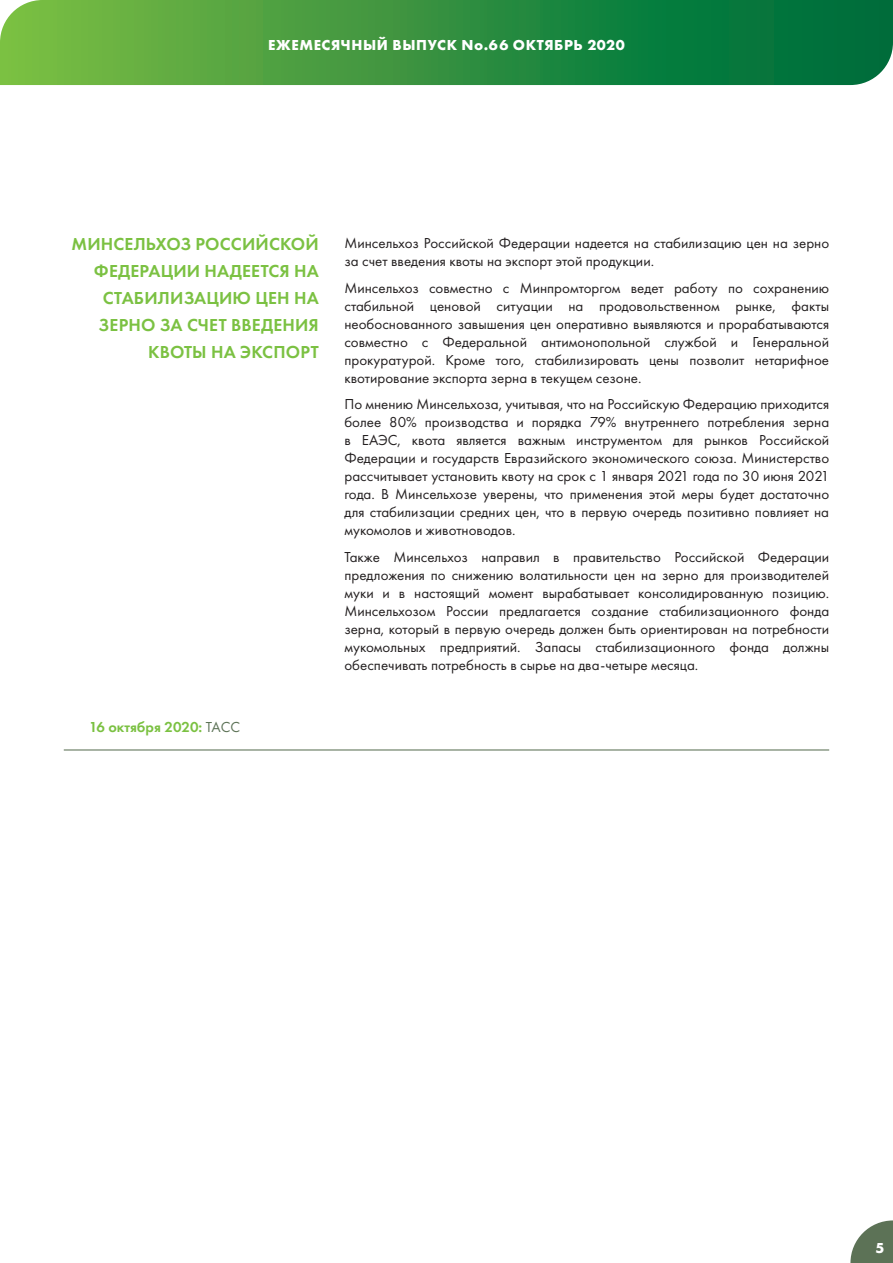
<style>
.page{position:relative;width:893px;height:1263px;background:#fff}
.page>*{position:absolute;margin:0;border:0;box-sizing:border-box;transform-origin:0 0}
.t1{font:600 18px/27px "Futura PT";letter-spacing:.01em;color:#7bc142;text-align:right}
.t2{font:15px/18px "Futura PT";color:#231f20;text-align:justify}
.t3{font:700 15px "Futura PT";letter-spacing:.04em;color:#fff}
.t4{font:600 15px "Futura PT";color:#7bc142}
.s1{font-weight:400;color:#5c7256}
</style>
<div class="page">
<svg style="left:0;top:0;width:893px;height:85px;background:#359341"></svg>
<svg style="left:850px;top:1220px;width:43px;height:43px"></svg>
<hr style="left:64px;top:749px;width:765px;height:1px;background:#5c7256">
<p class="t3" style="left:268px;top:35px;width:358px">ЕЖЕМЕСЯЧНЫЙ ВЫПУСК No.66 ОКТЯБРЬ 2020</p>
<p class="t1" style="left:71px;top:231px;width:249px">МИНСЕЛЬХОЗ РОССИЙСКОЙ<br>ФЕДЕРАЦИИ НАДЕЕТСЯ НА<br>СТАБИЛИЗАЦИЮ ЦЕН НА<br>ЗЕРНО ЗА СЧЕТ ВВЕДЕНИЯ<br>КВОТЫ НА ЭКСПОРТ</p>
<p class="t2" style="left:344px;top:234px;width:486px">Минсельхоз Российской Федерации надеется на стабилизацию цен на зерно за счет введения квоты на экспорт этой продукции.</p>
<p class="t2" style="left:344px;top:279px;width:486px">Минсельхоз совместно с Минпромторгом ведет работу по сохранению стабильной ценовой ситуации на продовольственном рынке, факты необоснованного завышения цен оперативно выявляются и прорабатываются совместно с Федеральной антимонопольной службой и Генеральной прокуратурой. Кроме того, стабилизировать цены позволит нетарифное квотирование экспорта зерна в текущем сезоне.</p>
<p class="t2" style="left:344px;top:395px;width:486px">По мнению Минсельхоза, учитывая, что на Российскую Федерацию приходится более 80% производства и порядка 79% внутреннего потребления зерна в ЕАЭС, квота является важным инструментом для рынков Российской Федерации и государств Евразийского экономического союза. Министерство рассчитывает установить квоту на срок с 1 января 2021 года по 30 июня 2021 года. В Минсельхозе уверены, что применения этой меры будет достаточно для стабилизации средних цен, что в первую очередь позитивно повлияет на мукомолов и животноводов.</p>
<p class="t2" style="left:344px;top:548px;width:486px">Также Минсельхоз направил в правительство Российской Федерации предложения по снижению волатильности цен на зерно для производителей муки и в настоящий момент вырабатывает консолидированную позицию.<br>Минсельхозом России предлагается создание стабилизационного фонда зерна, который в первую очередь должен быть ориентирован на потребности мукомольных предприятий. Запасы стабилизационного фонда должны обеспечивать потребность в сырье на два-четыре месяца.</p>
<p class="t4" style="left:89px;top:718px;width:152px">16 октября 2020: <span class="s1">ТАСС</span></p>
<p class="t3" style="left:875px;top:1238px;width:10px">5</p>
</div>
